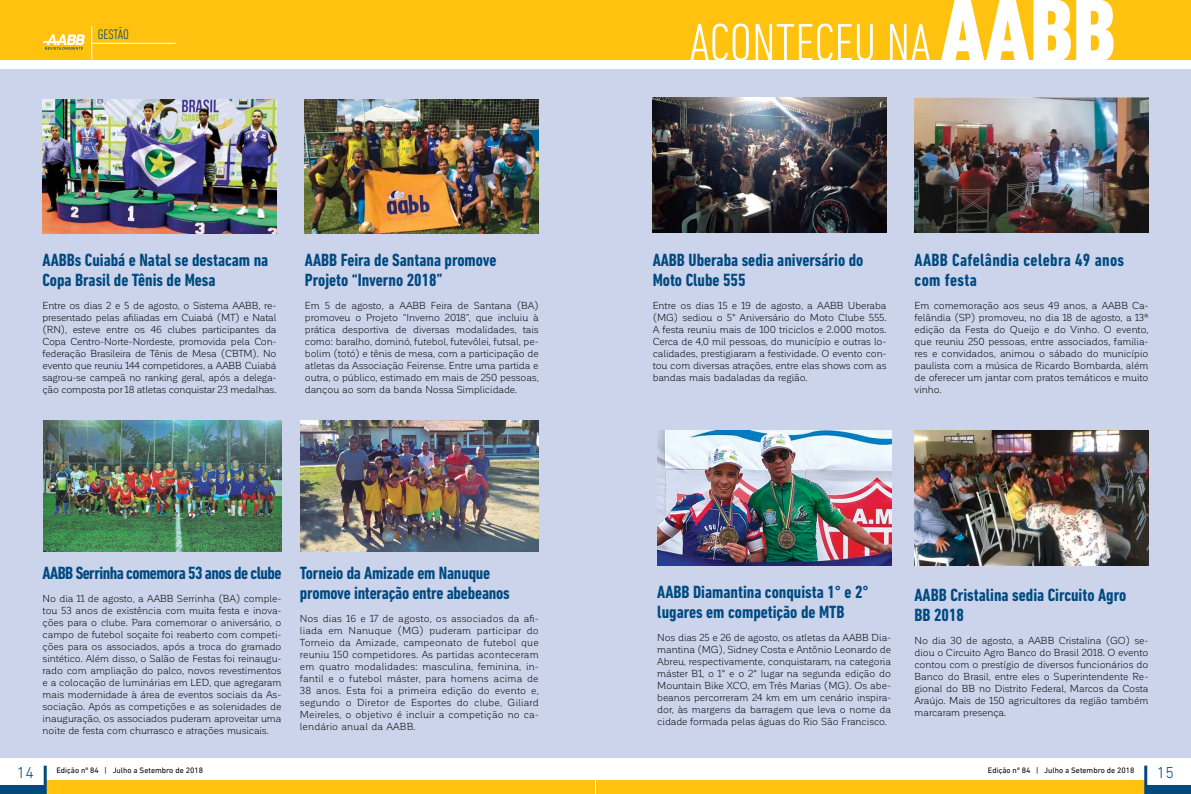
<style>
.page{position:relative;width:1191px;height:794px;background:#fff}
.page>*{position:absolute;margin:0;border:0;box-sizing:border-box;transform-origin:0 0}
.t1{font:300 condensed 54px "DIN Next LT Pro";color:#fff}
.t2{font:700 condensed 18px/20px "DIN Next LT Pro";color:#004a80}
.t3{font:700 condensed 18px/20px "DIN Next LT Pro";letter-spacing:.02em;color:#004a80}
.t4{font:700 condensed 18px "DIN Next LT Pro";letter-spacing:-.03em;color:#004a80}
.t5{font:300 16px "DIN Next LT Pro";color:#004a80}
.t6{font:300 condensed 14px "DIN Next LT Pro";letter-spacing:-.01em;color:#004a80}
.t7{font:10px/12px "Corporative Soft";letter-spacing:-.015em;color:#000;text-align:justify}
.t8{font:8px "DIN Next LT Pro";color:#000}
.s1{font-weight:800;font-size:92px}
</style>
<div class="page">
<div style="left:45px;top:780px;width:550px;height:14px;background:#ffc20e"></div>
<hr style="left:44px;top:765px;width:3px;height:29px;background:#004a80">
<div style="left:0;top:785px;width:45px;height:9px;background:#004a80"></div>
<div style="left:596px;top:780px;width:549px;height:14px;background:#ffc20e"></div>
<hr style="left:1144px;top:765px;width:3px;height:29px;background:#004a80">
<div style="left:1145px;top:785px;width:46px;height:9px;background:#004a80"></div>
<div style="left:0;top:69px;width:595px;height:688px;background:#ccd4ec"></div>
<img style="left:43px;top:99px;width:233px;height:135px">
<div style="left:595px;top:69px;width:596px;height:688px;background:#ccd4ec"></div>
<img style="left:657px;top:430px;width:234px;height:135px">
<div style="left:0;top:0;width:1191px;height:59px;background:#ffc20e"></div>
<svg style="left:43px;top:34px;width:42px;height:16px"></svg>
<hr style="left:91px;top:26px;width:1px;height:34px;background:#fff">
<hr style="left:92px;top:43px;width:84px;height:1px;background:#fff">
<img style="left:914px;top:98px;width:234px;height:134px">
<img style="left:914px;top:430px;width:234px;height:135px">
<img style="left:305px;top:99px;width:234px;height:135px">
<img style="left:653px;top:98px;width:233px;height:134px">
<img style="left:43px;top:421px;width:238px;height:130px">
<img style="left:301px;top:421px;width:238px;height:130px">
<h3 class="t6" style="left:98px;top:26px;width:33px">GESTÃO</h3>
<h2 class="t2" style="left:43px;top:249px;width:227px">AABBs Cuiabá e Natal se destacam na<br>Copa Brasil de Tênis de Mesa</h2>
<p class="t7" style="left:43px;top:299px;width:235px">Entre os dias 2 e 5 de agosto, o Sistema AABB, re&shy;presentado pelas afiliadas em Cuiabá (MT) e Natal (RN), esteve entre os 46 clubes participantes da Copa Centro-Norte-Nordeste, promovida pela Con&shy;federação Brasileira de Tênis de Mesa (CBTM). No evento que reuniu 144 competidores, a AABB Cuiabá sagrou-se campeã no ranking geral, após a delega&shy;ção composta por 18 atletas conquistar 23 medalhas.</p>
<h2 class="t2" style="left:305px;top:249px;width:193px">AABB Feira de Santana promove<br>Projeto “Inverno 2018”</h2>
<p class="t7" style="left:305px;top:299px;width:235px">Em 5 de agosto, a AABB Feira de Santana (BA) promoveu o Projeto “Inverno 2018”, que incluiu à prática desportiva de diversas modalidades, tais como: baralho, dominó, futebol, futevôlei, futsal, pe&shy;bolim (totó) e tênis de mesa, com a participação de atletas da Associação Feirense. Entre uma partida e outra, o público, estimado em mais de 250 pessoas, dançou ao som da banda Nossa Simplicidade.</p>
<h2 class="t4" style="left:43px;top:562px;width:240px">AABB Serrinha comemora 53 anos de clube</h2>
<p class="t7" style="left:43px;top:593px;width:240px">No dia 11 de agosto, a AABB Serrinha (BA) comple&shy;tou 53 anos de existência com muita festa e inova&shy;ções para o clube. Para comemorar o aniversário, o campo de futebol soçaite foi reaberto com competi&shy;ções para os associados, após a troca do gramado sintético. Além disso, o Salão de Festas foi reinaugu&shy;rado com ampliação do palco, novos revestimentos e a colocação de luminárias em LED, que agregaram mais modernidade à área de eventos sociais da As&shy;sociação. Após as competições e as solenidades de inauguração, os associados puderam aproveitar uma noite de festa com churrasco e atrações musicais.</p>
<h2 class="t2" style="left:300px;top:563px;width:211px">Torneio da Amizade em Nanuque promove interação entre abebeanos</h2>
<p class="t7" style="left:300px;top:613px;width:240px">Nos dias 16 e 17 de agosto, os associados da afi&shy;liada em Nanuque (MG) puderam participar do Torneio da Amizade, campeonato de futebol que reuniu 150 competidores. As partidas aconteceram em quatro modalidades: masculina, feminina, in&shy;fantil e o futebol máster, para homens acima de 38 anos. Esta foi a primeira edição do evento e, segundo o Diretor de Esportes do clube, Giliard Meireles, o objetivo é incluir a competição no ca&shy;lendário anual da AABB.</p>
<h1 class="t1" style="left:689px;top:12px;width:428px">ACONTECEU NA <span class="s1">AABB</span></h1>
<h2 class="t2" style="left:652px;top:249px;width:212px">AABB Uberaba sedia aniversário do<br>Moto Clube 555</h2>
<p class="t7" style="left:652px;top:299px;width:235px">Entre os dias 15 e 19 de agosto, a AABB Uberaba (MG) sediou o 5° Aniversário do Moto Clube 555.<br>A festa reuniu mais de 100 triciclos e 2.000 motos.<br>Cerca de 4,0 mil pessoas, do município e outras lo&shy;calidades, prestigiaram a festividade. O evento con&shy;tou com diversas atrações, entre elas shows com as bandas mais badaladas da região.</p>
<h2 class="t3" style="left:914px;top:249px;width:211px">AABB Cafelândia celebra 49 anos com festa</h2>
<p class="t7" style="left:914px;top:299px;width:235px">Em comemoração aos seus 49 anos, a AABB Ca&shy;felândia (SP) promoveu, no dia 18 de agosto, a 13ª edição da Festa do Queijo e do Vinho. O evento, que reuniu 250 pessoas, entre associados, familia&shy;res e convidados, animou o sábado do município paulista com a música de Ricardo Bombarda, além de oferecer um jantar com pratos temáticos e muito vinho.</p>
<h2 class="t2" style="left:657px;top:582px;width:213px">AABB Diamantina conquista 1° e 2° lugares em competição de MTB</h2>
<p class="t7" style="left:657px;top:632px;width:235px">Nos dias 25 e 26 de agosto, os atletas da AABB Dia&shy;mantina (MG), Sidney Costa e Antônio Leonardo de Abreu, respectivamente, conquistaram, na categoria máster B1, o 1° e o 2° lugar na segunda edição do Mountain Bike XCO, em Três Marias (MG). Os abe&shy;beanos percorreram 24 km em um cenário inspira&shy;dor, às margens da barragem que leva o nome da cidade formada pelas águas do Rio São Francisco.</p>
<h2 class="t2" style="left:914px;top:584px;width:213px">AABB Cristalina sedia Circuito Agro<br>BB 2018</h2>
<p class="t7" style="left:914px;top:634px;width:235px">No dia 30 de agosto, a AABB Cristalina (GO) se&shy;diou o Circuito Agro Banco do Brasil 2018. O evento contou com o prestígio de diversos funcionários do Banco do Brasil, entre eles o Superintendente Re&shy;gional do BB no Distrito Federal, Marcos da Costa Araújo. Mais de 150 agricultores da região também marcaram presença.</p>
<h3 class="t5" style="left:17px;top:763px;width:19px">14</h3>
<p class="t8" style="left:988px;top:765px;width:148px">Edição nº 84 | Julho a Setembro de 2018</p>
<h3 class="t5" style="left:1157px;top:763px;width:19px">15</h3>
<p class="t8" style="left:56px;top:765px;width:148px">Edição nº 84 | Julho a Setembro de 2018</p>
</div>
